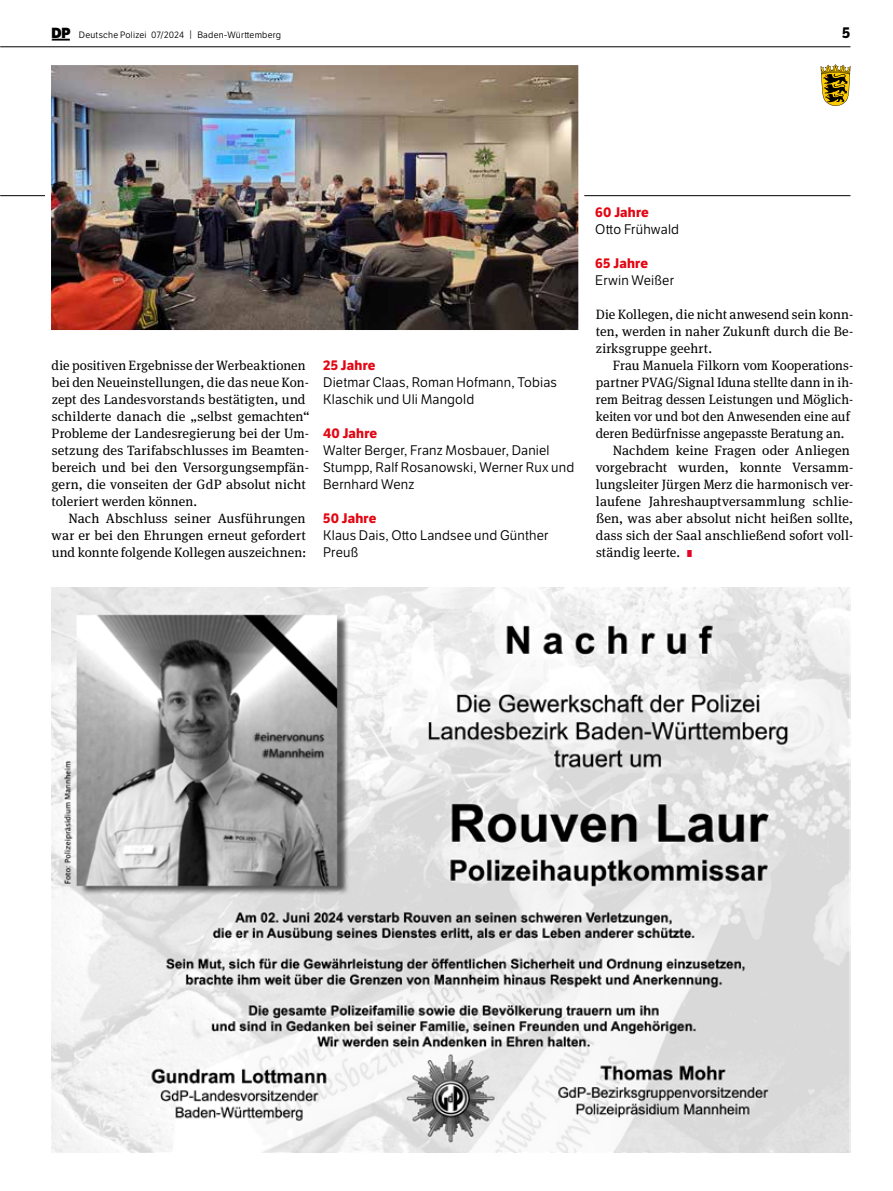
<style>
.page{position:relative;width:893px;height:1191px;background:#fff}
.page>*{position:absolute;margin:0;border:0;box-sizing:border-box;transform-origin:0 0}
.t1{font:700 15px "LFT Etica";color:#000}
.t2{font:13.5px/17px "Meta Serif Pro";letter-spacing:.005em;color:#000;text-align:justify}
.t3{font:13.5px/17px "LFT Etica Bk";letter-spacing:.01em;color:#000}
.t4{font:700 13.5px "LFT Etica";letter-spacing:.015em;color:#e30613}
.t5{font:9px "LFT Etica Bk";letter-spacing:.025em;color:#000}
.s1{font-family:"LFT Etica XB";font-size:14.25px}
.s2{font-size:9.3px}
.s3{font-family:"LFT Etica XB";font-size:9.75px;color:#e40428}
</style>
<div class="page">
<hr style="left:0;top:195px;width:850px;height:1px;background:#000">
<hr style="left:0;top:47px;width:850px;height:1px;background:#000">
<svg style="left:52px;top:39px;width:18px;height:2px"></svg>
<svg style="left:821px;top:64px;width:29px;height:42px"></svg>
<img style="left:42px;top:65px;width:545px;height:265px">
<img style="left:51px;top:587px;width:799px;height:565px">
<p class="t5" style="left:52px;top:29px;width:231px"><span class="s1">DP</span> Deutsche Polizei 07/2024 <span class="s2">|</span> Baden-Württemberg</p>
<p class="t1" style="left:842px;top:23px;width:10px">5</p>
<p class="t2" style="left:51px;top:356px;width:260px;text-align:left">die positiven Ergebnisse der Werbeaktionen bei den Neueinstellungen, die das neue Kon&shy;zept des Landesvorstands bestätigten, und schilderte danach die „selbst gemachten“ Probleme der Landesregierung bei der Um&shy;setzung des Tarifabschlusses im Beamten&shy;bereich und bei den Versorgungsempfän&shy;gern, die vonseiten der GdP absolut nicht toleriert werden können.</p>
<p class="t2" style="left:52px;top:509px;width:256px;text-indent:17px">Nach Abschluss seiner Ausführungen war er bei den Ehrungen erneut gefordert und konnte folgende Kollegen auszeichnen:</p>
<p class="t4" style="left:323px;top:357px;width:54px">25 Jahre</p>
<p class="t3" style="left:323px;top:374px;width:235px">Dietmar Claas, Roman Hofmann, Tobias<br>Klaschik und Uli Mangold</p>
<p class="t4" style="left:323px;top:425px;width:55px">40 Jahre</p>
<p class="t3" style="left:323px;top:442px;width:253px">Walter Berger, Franz Mosbauer, Daniel<br>Stumpp, Ralf Rosanowski, Werner Rux und<br>Bernhard Wenz</p>
<p class="t4" style="left:323px;top:510px;width:55px">50 Jahre</p>
<p class="t3" style="left:323px;top:527px;width:227px">Klaus Dais, Otto Landsee und Günther<br>Preuß</p>
<p class="t4" style="left:595px;top:204px;width:55px">60 Jahre</p>
<p class="t3" style="left:595px;top:221px;width:85px">Otto Frühwald</p>
<p class="t4" style="left:595px;top:255px;width:54px">65 Jahre</p>
<p class="t3" style="left:595px;top:272px;width:80px">Erwin Weißer</p>
<p class="t2" style="left:596px;top:305px;width:259px">Die Kollegen, die nicht anwesend sein konn&shy;ten, werden in naher Zukunft durch die Be&shy;zirksgruppe geehrt.</p>
<p class="t2" style="left:613px;top:356px;width:242px">Frau Manuela Filkorn vom Kooperations-</p>
<p class="t2" style="left:596px;top:373px;width:259px">partner PVAG/Signal Iduna stellte dann in ih-</p>
<p class="t2" style="left:596px;top:390px;width:259px">rem Beitrag dessen Leistungen und Möglich-</p>
<p class="t2" style="left:596px;top:407px;width:256px">keiten vor und bot den Anwesenden eine auf</p>
<p class="t2" style="left:596px;top:424px;width:250px">deren Bedürfnisse angepasste Beratung an.</p>
<p class="t2" style="left:613px;top:441px;width:239px">Nachdem keine Fragen oder Anliegen</p>
<p class="t2" style="left:596px;top:458px;width:259px">vorgebracht wurden, konnte Versamm-</p>
<p class="t2" style="left:596px;top:475px;width:259px">lungsleiter Jürgen Merz die harmonisch ver-</p>
<p class="t2" style="left:596px;top:492px;width:259px">laufene Jahreshauptversammlung schlie-</p>
<p class="t2" style="left:596px;top:509px;width:259px">ßen, was aber absolut nicht heißen sollte,</p>
<p class="t2" style="left:596px;top:526px;width:259px">dass sich der Saal anschließend sofort voll-</p>
<p class="t2" style="left:596px;top:543px;width:98px">ständig leerte. <span class="s3">I</span></p>
</div>
